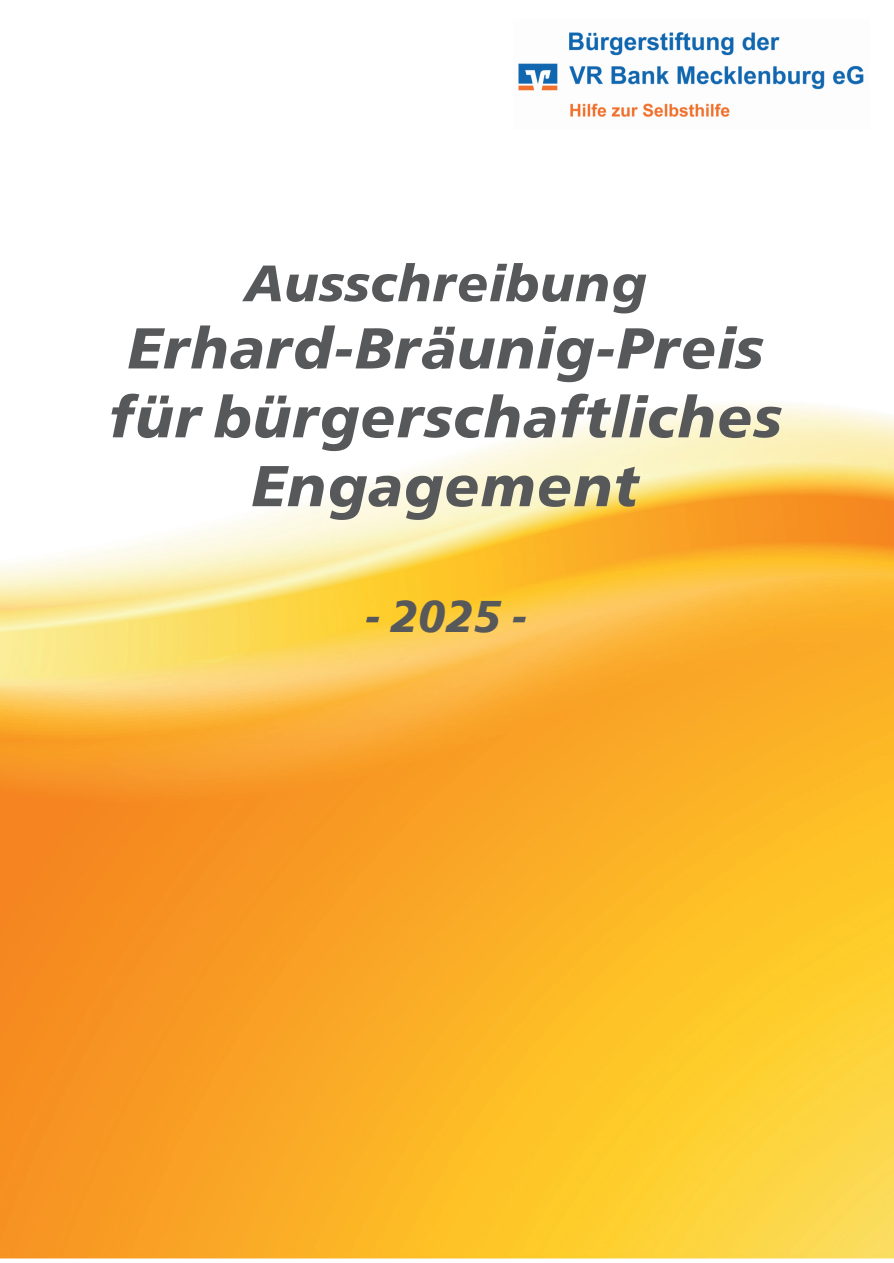
<style>
.page{position:relative;width:894px;height:1263px;background:#fff}
.page>*{position:absolute;margin:0;border:0;box-sizing:border-box;transform-origin:0 0}
.t1{font:italic 700 56.85px/68.8px "Frutiger VR";letter-spacing:.025em;color:#57585a;text-align:center}
.t2{font:italic 700 50.55px "Frutiger VR";letter-spacing:.025em;color:#57585a}
.t3{font:italic 700 44.25px "Frutiger VR";color:#57585a}
</style>
<div class="page">
<img style="left:0;top:402px;width:893px;height:856px">
<img style="left:518px;top:32px;width:346px;height:85px">
<p class="t2" style="left:244px;top:263px;width:403px">Ausschreibung</p>
<p class="t1" style="left:109px;top:319px;width:673px">Erhard-Bräunig-Preis für bürgerschaftliches<br>Engagement</p>
<p class="t3" style="left:364px;top:598px;width:164px">- 2025 -</p>
</div>
